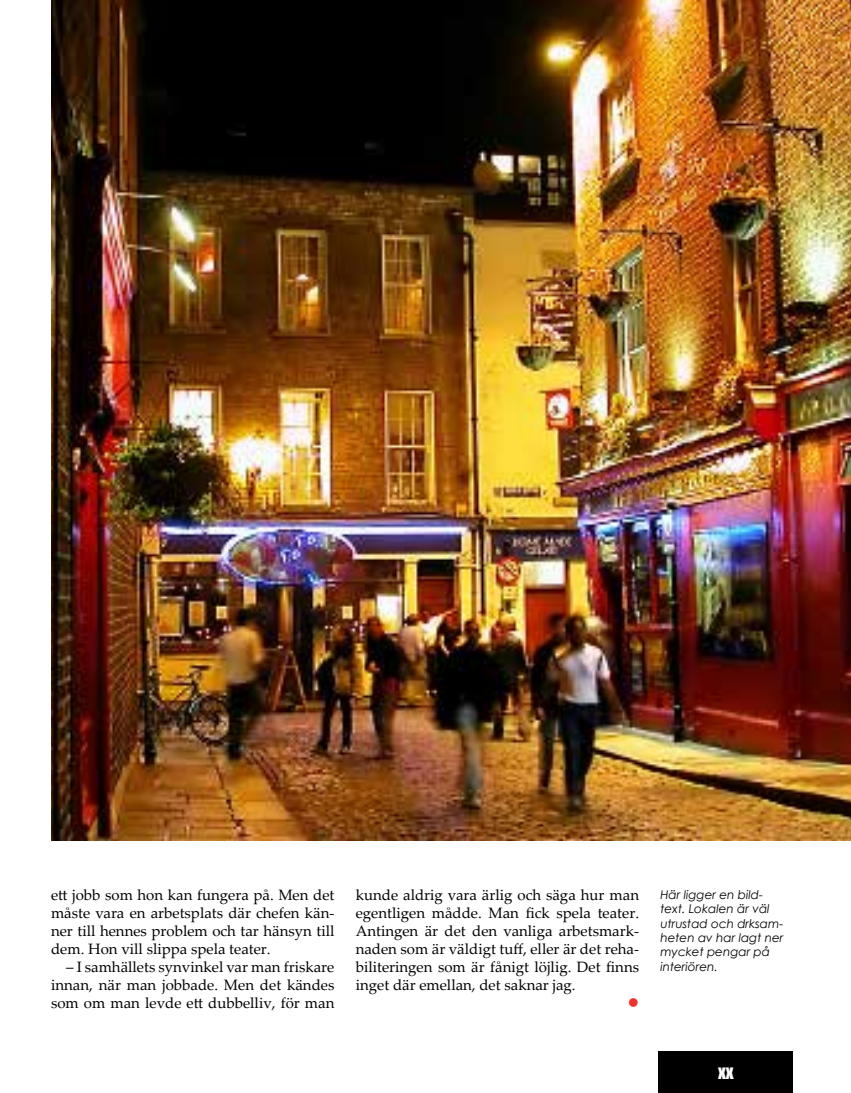
<style>
.page{position:relative;width:851px;height:1093px;background:#fff}
.page>*{position:absolute;margin:0;border:0;box-sizing:border-box;transform-origin:0 0}
.t1{font:18px "Impact";color:#fff}
.t2{font:15px/18px "Palatino Linotype";color:#000;text-align:justify}
.t3{font:15px "Wingdings";color:#ee322d}
.t4{font:italic 12px/14.4px "Century Gothic";color:#000}
</style>
<div class="page">
<div style="left:658px;top:1051px;width:134px;height:42px;background:#000"></div>
<img style="left:51px;top:0;width:799px;height:841px">
<p class="t2" style="left:51px;top:885px;width:285px">ett jobb som hon kan fungera på. Men det måste vara en arbetsplats där chefen kän&shy;ner till hennes problem och tar hänsyn till dem. Hon vill slippa spela teater.</p>
<p class="t2" style="left:51px;top:957px;width:285px;text-indent:15px">– I samhällets synvinkel var man friskare innan, när man jobbade. Men det kändes som om man levde ett dubbelliv, för man</p>
<p class="t2" style="left:355px;top:885px;width:285px">kunde aldrig vara ärlig och säga hur man egentligen mådde. Man fick spela teater.<br>Antingen är det den vanliga arbetsmark&shy;naden som är väldigt tuff, eller är det reha&shy;biliteringen som är fånigt löjlig. Det finns inget där emellan, det saknar jag.</p>
<p class="t3" style="left:627px;top:995px;width:13px">●</p>
<p class="t4" style="left:660px;top:887px;width:125px">Här ligger en bild&shy;text. Lokalen är väl utrustad och drksam&shy;heten av har lagt ner mycket pengar på interiören.</p>
<p class="t1" style="left:718px;top:1058px;width:17px">xx</p>
</div>
